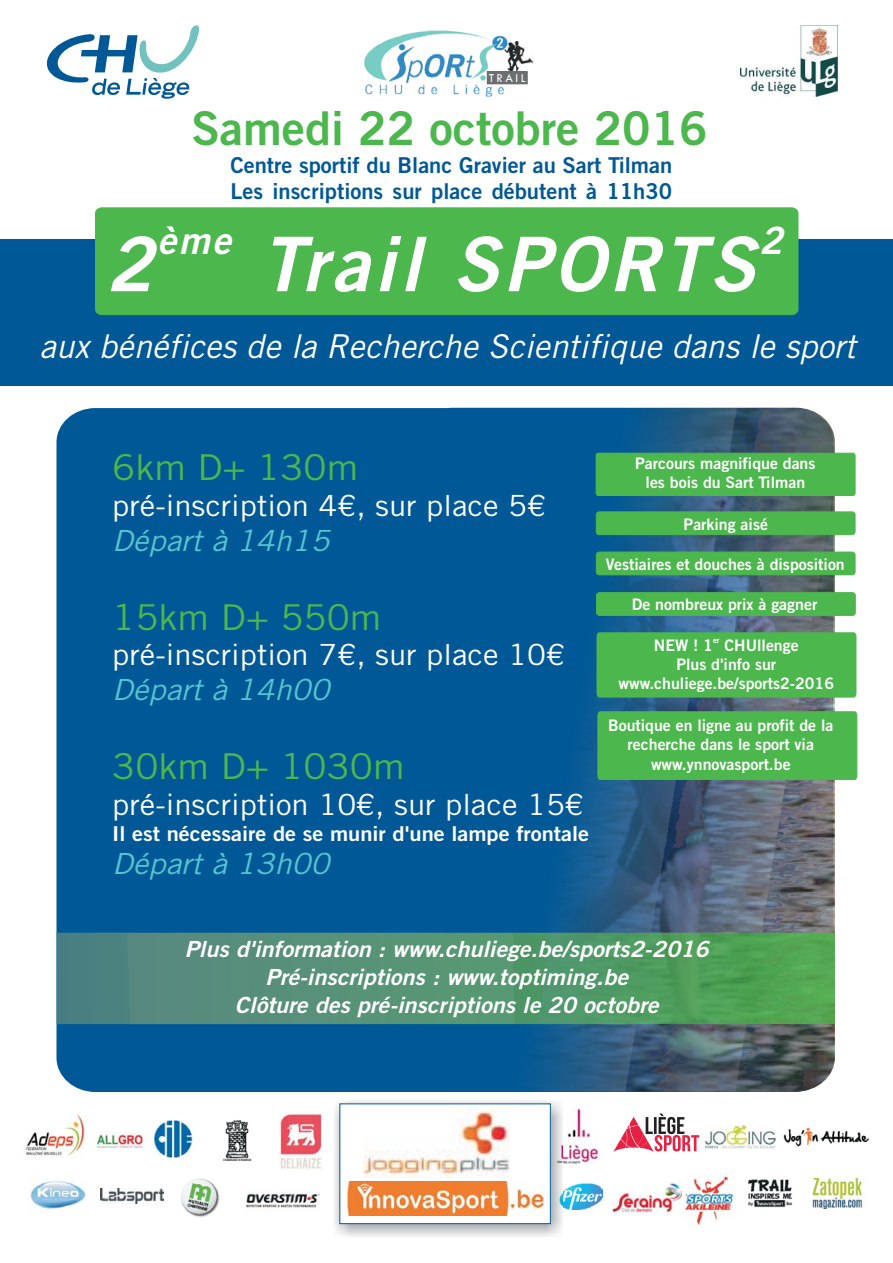
<style>
.page{position:relative;width:893px;height:1263px;background:#fff}
.page>*{position:absolute;margin:0;border:0;box-sizing:border-box;transform-origin:0 0}
.t1{font:75.45px "Trade Gothic LT Std Bd 2 Obl";letter-spacing:.06em;color:#fff}
.t2{font:46.5px "Trade Gothic LT Std Bd 2";color:#4cb74d}
.t3{font:37.65px "Trade Gothic LT Std Bd 2 Obl";color:#fff}
.t4{font:35.7px "Trade Gothic LT Std";color:#4cb74d;scale:1.06 1}
.t5{font:italic 32.85px "Trade Gothic LT Std";color:#fff}
.t6{font:29.1px "Trade Gothic LT Std";color:#fff;scale:1.06 1}
.t7{font:italic 29.1px "Trade Gothic LT Std";color:#56c5d0;scale:1.06 1}
.t8{font:22.2px/27.9px "Trade Gothic LT Std Bd 2 Obl";color:#fff;text-align:center;scale:1.05 1}
.t9{font:21.9px/26.4px "Trade Gothic LT Std Bd 2";color:#005996}
.t10{font:20.55px "Trade Gothic LT Std Bd 2";color:#fff;scale:1.06 1}
.t11{font:15.9px/19.2px "Trade Gothic LT Std Bd 2";color:#fff;text-align:center}
.t12{font:12.6px "Tw Cen";letter-spacing:.19em;color:#fff}
.t13{font:7.95px "Trade Gothic LT Std Bd 2";color:#fff}
</style>
<div class="page">
<img style="left:612px;top:1181px;width:70px;height:33px">
<div style="left:56px;top:408px;width:384px;height:684px;background:#005996"></div>
<div style="left:0;top:239px;width:893px;height:146px;background:#005996"></div>
<div style="left:95px;top:208px;width:703px;height:107px;background:#4cb74d"></div>
<svg style="left:46px;top:25px;width:153px;height:74px"></svg>
<img style="left:740px;top:26px;width:98px;height:71px">
<img style="left:515px;top:42px;width:17px;height:30px">
<img style="left:364px;top:30px;width:151px;height:67px">
<div style="left:487px;top:72px;width:40px;height:12px;background:#6d6e70"></div>
<img style="left:563px;top:1184px;width:40px;height:25px">
<img style="left:440px;top:408px;width:395px;height:684px">
<img style="left:57px;top:932px;width:778px;height:92px">
<div style="left:596px;top:593px;width:259px;height:22px;background:#4cb74d;border-radius:3px"></div>
<div style="left:596px;top:593px;width:259px;height:23px;border:1px solid #4cb74d;border-radius:3px"></div>
<div style="left:596px;top:552px;width:259px;height:23px;background:#4cb74d;border-radius:3px"></div>
<div style="left:596px;top:552px;width:259px;height:23px;border:1px solid #4cb74d;border-radius:3px"></div>
<div style="left:596px;top:512px;width:259px;height:23px;background:#4cb74d;border-radius:3px"></div>
<div style="left:596px;top:512px;width:259px;height:23px;border:1px solid #4cb74d;border-radius:3px"></div>
<div style="left:596px;top:453px;width:259px;height:43px;background:#4cb74d;border-radius:2px"></div>
<div style="left:596px;top:453px;width:259px;height:43px;border:1px solid #4cb74d;border-radius:2px"></div>
<div style="left:597px;top:633px;width:259px;height:64px;background:#4cb74d"></div>
<div style="left:598px;top:712px;width:259px;height:68px;background:#4cb74d"></div>
<img style="left:682px;top:1176px;width:53px;height:52px">
<img style="left:748px;top:1179px;width:45px;height:29px">
<img style="left:96px;top:1132px;width:59px;height:20px">
<img style="left:705px;top:1125px;width:70px;height:23px">
<img style="left:30px;top:1180px;width:56px;height:30px">
<img style="left:246px;top:1193px;width:74px;height:15px">
<img style="left:812px;top:1179px;width:50px;height:30px">
<img style="left:181px;top:1178px;width:39px;height:39px">
<svg style="left:613px;top:1114px;width:86px;height:38px"></svg>
<img style="left:25px;top:1112px;width:60px;height:45px">
<img style="left:563px;top:1109px;width:38px;height:55px">
<img style="left:783px;top:1127px;width:87px;height:20px">
<img style="left:101px;top:1189px;width:62px;height:15px">
<img style="left:155px;top:1121px;width:37px;height:36px">
<img style="left:222px;top:1120px;width:30px;height:41px">
<img style="left:280px;top:1112px;width:43px;height:57px">
<img style="left:334px;top:1101px;width:229px;height:136px">
<div style="left:340px;top:1104px;width:210px;height:120px;background:#fff"></div>
<div style="left:340px;top:1104px;width:211px;height:120px;border:1px solid #005996"></div>
<img style="left:364px;top:1108px;width:145px;height:70px">
<img style="left:346px;top:1181px;width:201px;height:34px">
<p class="t12" style="left:489px;top:70px;width:38px">TRAIL</p>
<h2 class="t2" style="left:191px;top:112px;width:518px">Samedi 22 octobre 2016</h2>
<h3 class="t9" style="left:230px;top:154px;width:443px">Centre sportif du Blanc Gravier au Sart Tilman<br>Les inscriptions sur place débutent à 11h30</h3>
<h3 class="t3" style="left:157px;top:226px;width:75px">ème</h3>
<h3 class="t3" style="left:760px;top:226px;width:25px">2</h3>
<h1 class="t1" style="left:107px;top:237px;width:48px">2</h1>
<h1 class="t1" style="left:261px;top:237px;width:495px">Trail SPORTS</h1>
<h3 class="t5" style="left:40px;top:327px;width:818px">aux bénéfices de la Recherche Scientifique dans le sport</h3>
<h3 class="t4" style="left:112px;top:447px;width:234px">6km D+ 130m</h3>
<h3 class="t6" style="left:112px;top:489px;width:411px">pré-inscription 4€, sur place 5€</h3>
<h3 class="t7" style="left:112px;top:524px;width:206px">Départ à 14h15</h3>
<h3 class="t4" style="left:112px;top:596px;width:256px">15km D+ 550m</h3>
<h3 class="t6" style="left:112px;top:638px;width:428px">pré-inscription 7€, sur place 10€</h3>
<h3 class="t7" style="left:112px;top:673px;width:206px">Départ à 14h00</h3>
<h3 class="t4" style="left:112px;top:746px;width:277px">30km D+ 1030m</h3>
<h3 class="t6" style="left:112px;top:788px;width:446px">pré-inscription 10€, sur place 15€</h3>
<p class="t10" style="left:112px;top:826px;width:451px">Il est nécessaire de se munir d'une lampe frontale</p>
<h3 class="t7" style="left:112px;top:847px;width:206px">Départ à 13h00</h3>
<p class="t11" style="left:635px;top:455px;width:182px">Parcours magnifique dans les bois du Sart Tilman</p>
<p class="t11" style="left:684px;top:516px;width:86px">Parking aisé</p>
<p class="t11" style="left:606px;top:556px;width:240px">Vestiaires et douches à disposition</p>
<p class="t11" style="left:632px;top:596px;width:187px">De nombreux prix à gagner</p>
<p class="t13" style="left:713px;top:637px;width:8px">er</p>
<p class="t11" style="left:618px;top:637px;width:217px">NEW ! 1 CHUllenge<br>Plus d'info sur www.chuliege.be/sports2-2016</p>
<p class="t11" style="left:608px;top:717px;width:227px">Boutique en ligne au profit de la recherche dans le sport via www.ynnovasport.be</p>
<h3 class="t8" style="left:185px;top:937px;width:501px">Plus d'information : www.chuliege.be/sports2-2016<br>Pré-inscriptions : www.toptiming.be<br>Clôture des pré-inscriptions le 20 octobre</h3>
</div>
